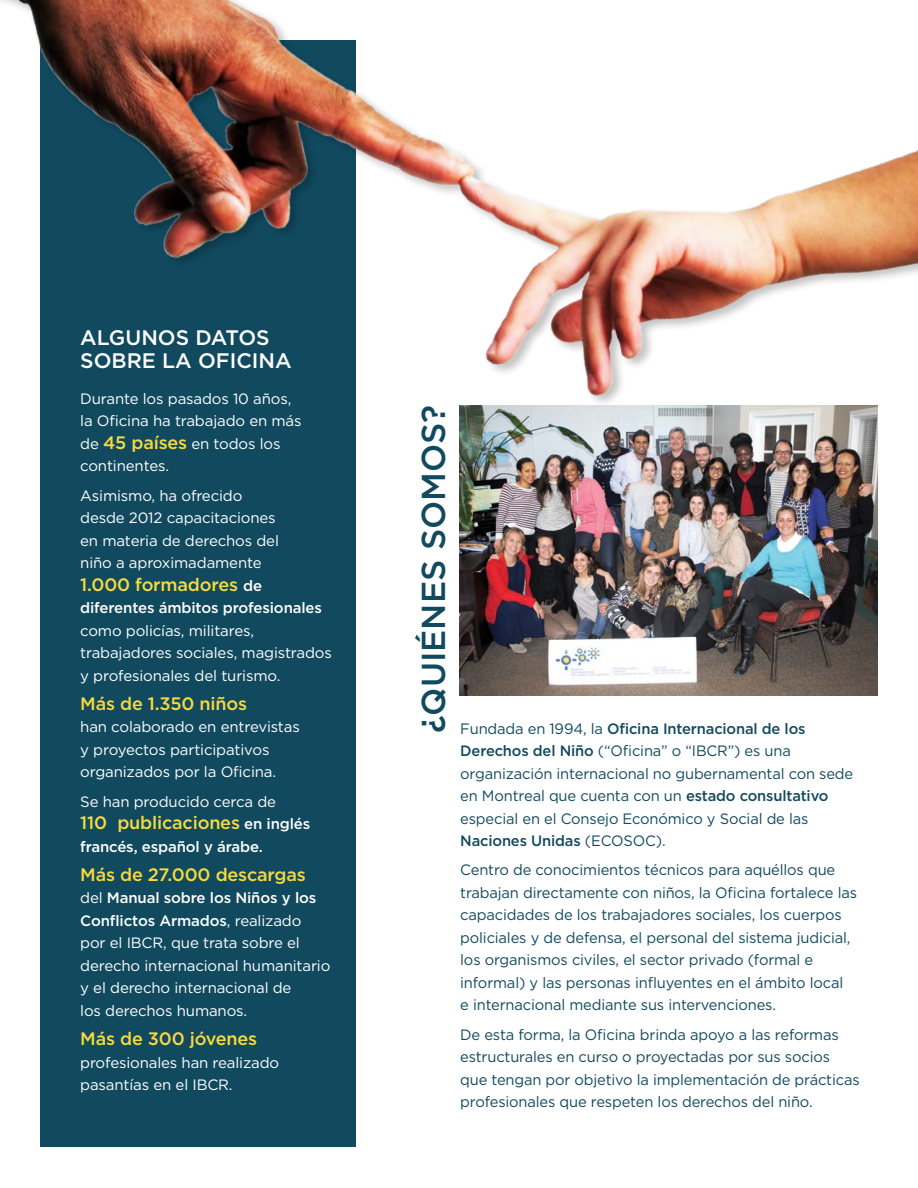
<style>
.page{position:relative;width:918px;height:1188px;background:#fff}
.page>*{position:absolute;margin:0;border:0;box-sizing:border-box;transform-origin:0 0}
.t1{font:500 33.15px "Gotham";color:#114a5f}
.t2{font:500 21px/22.5px "Gotham";color:#fff}
.t3{font:500 18px "Gotham";letter-spacing:-.01em;color:#f8da3d}
.t4{font:15px/22.5px "Gotham";letter-spacing:-.01em;color:#114a5f}
.t5{font:15px/22.5px "Gotham";letter-spacing:-.01em;color:#fff}
.t6{font:500 15px "Gotham";letter-spacing:-.01em;color:#fff}
.s1{font-weight:500;font-size:18px;color:#f8da3d}
.s2{font-size:15px;color:#fff}
.s3{font-weight:500}
</style>
<div class="page">
<div style="left:40px;top:40px;width:316px;height:1108px;background:#114a5f"></div>
<img style="left:459px;top:634px;width:419px;height:61px">
<img style="left:0;top:0;width:918px;height:634px">
<h2 class="t2" style="left:80px;top:326px;width:213px">ALGUNOS DATOS<br>SOBRE LA OFICINA</h2>
<p class="t5" style="left:80px;top:387px;width:223px">Durante los pasados 10 años, la Oficina ha trabajado en más de <span class="s1">45 países</span> en todos los continentes.</p>
<p class="t5" style="left:80px;top:484px;width:200px">Asimismo, ha ofrecido desde 2012 capacitaciones en materia de derechos del niño a aproximadamente</p>
<p class="t3" style="left:80px;top:572px;width:183px">1.000 formadores <span class="s2">de</span></p>
<p class="t6" style="left:80px;top:598px;width:243px">diferentes ámbitos profesionales</p>
<p class="t5" style="left:80px;top:619px;width:253px">como policías, militares, trabajadores sociales, magistrados y profesionales del turismo.</p>
<p class="t3" style="left:80px;top:692px;width:168px">Más de 1.350 niños</p>
<p class="t5" style="left:80px;top:715px;width:221px">han colaborado en entrevistas y proyectos participativos organizados por la Oficina.</p>
<p class="t5" style="left:80px;top:790px;width:197px">Se han producido cerca de</p>
<p class="t3" style="left:80px;top:811px;width:232px">110 publicaciones <span class="s2">en inglés</span></p>
<p class="t6" style="left:80px;top:836px;width:184px">francés, español y árabe.</p>
<p class="t3" style="left:80px;top:863px;width:227px">Más de 27.000 descargas</p>
<p class="t5" style="left:80px;top:886px;width:252px">del <span class="s3">Manual sobre los Niños y los<br>Conflictos Armados</span>, realizado por el IBCR, que trata sobre el derecho internacional humanitario y el derecho internacional de<br>los derechos humanos.</p>
<p class="t3" style="left:80px;top:1027px;width:179px">Más de 300 jóvenes</p>
<p class="t5" style="left:80px;top:1051px;width:201px">profesionales han realizado pasantías en el IBCR.</p>
<h1 class="t1" style="left:412px;top:733px;width:329px;rotate:-90deg">¿QUIÉNES SOMOS?</h1>
<p class="t4" style="left:460px;top:717px;width:395px">Fundada en 1994, la <span class="s3">Oficina Internacional de los Derechos del Niño</span> (“Oficina” o “IBCR”) es una organización internacional no gubernamental con sede en Montreal que cuenta con un <span class="s3">estado consultativo </span>especial en el Consejo Económico y Social de las <span class="s3">Naciones Unidas</span> (ECOSOC).</p>
<p class="t4" style="left:460px;top:858px;width:398px">Centro de conocimientos técnicos para aquéllos que trabajan directamente con niños, la Oficina fortalece las capacidades de los trabajadores sociales, los cuerpos policiales y de defensa, el personal del sistema judicial, los organismos civiles, el sector privado (formal e informal) y las personas influyentes en el ámbito local<br>e internacional mediante sus intervenciones.</p>
<p class="t4" style="left:460px;top:1023px;width:401px">De esta forma, la Oficina brinda apoyo a las reformas estructurales en curso o proyectadas por sus socios que tengan por objetivo la implementación de prácticas profesionales que respeten los derechos del niño.</p>
</div>
